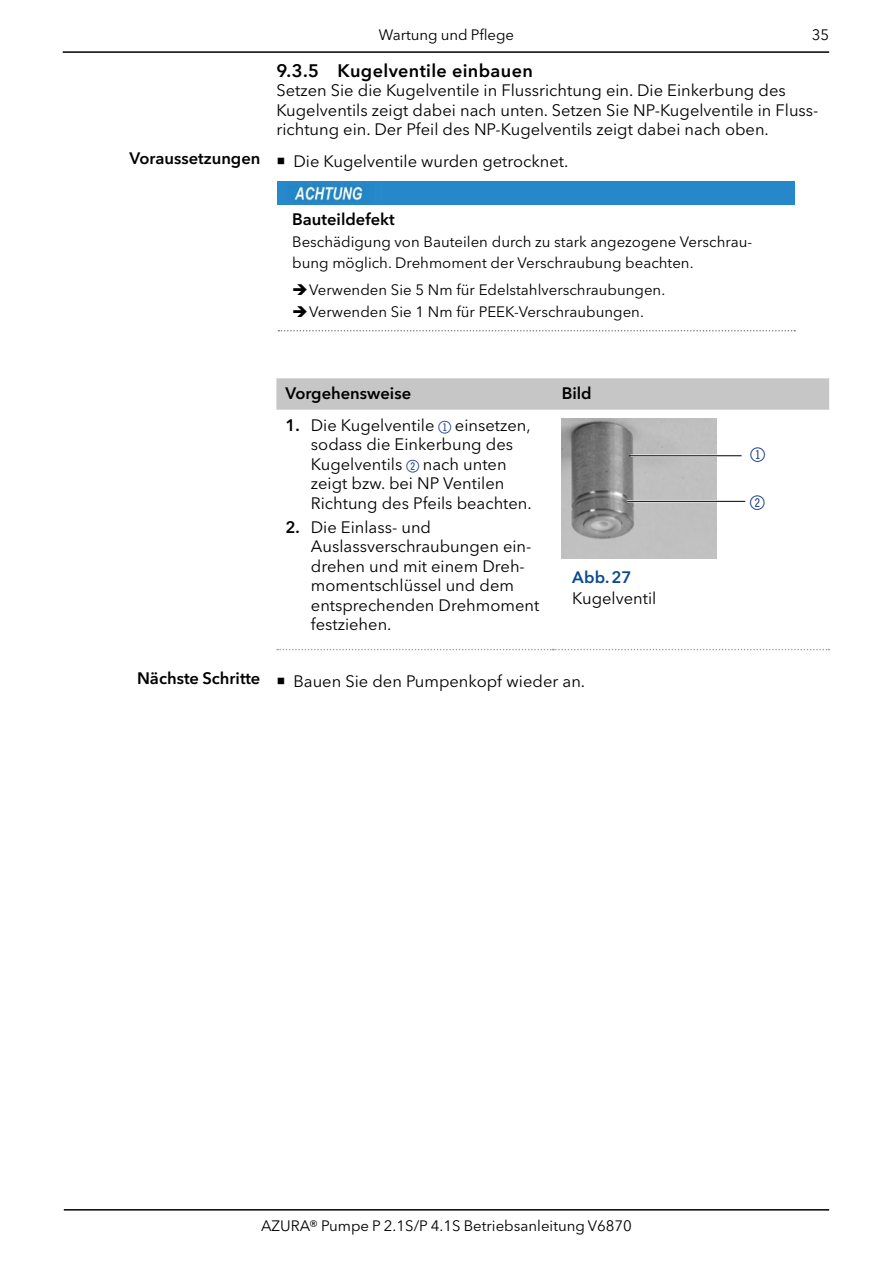
<style>
.page{position:relative;width:893px;height:1263px;background:#fff}
.page>*{position:absolute;margin:0;border:0;box-sizing:border-box;transform-origin:0 0}
.t1{font:24px "Double Digits Round";color:#143a84}
.t2{font:600 18px "Avenir Next W1 G";letter-spacing:.02em;color:#000}
.t3{font:16.5px/19.5px "Avenir Next W1 G";color:#000}
.t4{font:600 16.5px "Avenir Next W1 G";color:#000}
.t5{font:600 16.5px "Avenir Next W1 G";color:#0a4a92}
.t6{font:15px/21px "Avenir Next W1 G";color:#000}
.s1{font-weight:600}
.s2{font-family:"Double Digits Round";font-size:21px;color:#143a84}
</style>
<div class="page">
<hr style="left:63px;top:51px;width:766px;height:2px;background:#000">
<hr style="left:64px;top:1209px;width:765px;height:1px;background:#000">
<div style="left:276px;top:378px;width:553px;height:32px;background:#c6c6c6"></div>
<svg style="left:277px;top:649px;width:552px;height:1px"></svg>
<img style="left:562px;top:418px;width:154px;height:140px">
<hr style="left:630px;top:454px;width:113px;height:3px;background:#fff">
<hr style="left:629px;top:455px;width:113px;height:1px;background:#000">
<hr style="left:627px;top:500px;width:118px;height:2px;background:#fff">
<hr style="left:627px;top:501px;width:118px;height:1px;background:#000">
<div style="left:278px;top:181px;width:517px;height:23px;background:#2788c9"></div>
<svg style="left:278px;top:330px;width:517px;height:1px"></svg>
<img style="left:291px;top:183px;width:77px;height:20px">
<p class="t4" style="left:129px;top:148px;width:133px">Voraussetzungen</p>
<p class="t6" style="left:379px;top:25px;width:137px">Wartung und Pflege</p>
<p class="t6" style="left:812px;top:25px;width:19px">35</p>
<p class="t2" style="left:276px;top:59px;width:258px">9.3.5 Kugelventile einbauen</p>
<p class="t3" style="left:276px;top:81px;width:544px">Setzen Sie die Kugelventile in Flussrichtung ein. Die Einkerbung des<br>Kugelventils zeigt dabei nach unten. Setzen Sie NP-Kugelventile in Fluss&shy;richtung ein. Der Pfeil des NP-Kugelventils zeigt dabei nach oben.</p>
<p class="t3" style="left:293px;top:152px;width:277px">Die Kugelventile wurden getrocknet.</p>
<p class="t4" style="left:292px;top:209px;width:104px">Bauteildefekt</p>
<p class="t6" style="left:292px;top:232px;width:462px">Beschädigung von Bauteilen durch zu stark angezogene Verschrau&shy;bung möglich. Drehmoment der Verschraubung beachten.</p>
<p class="t6" style="left:292px;top:279px;width:375px">➔Verwenden Sie 5 Nm für Edelstahlverschraubungen.</p>
<p class="t6" style="left:292px;top:301px;width:353px">➔Verwenden Sie 1 Nm für PEEK-Verschraubungen.</p>
<p class="t4" style="left:137px;top:669px;width:125px">Nächste Schritte</p>
<p class="t4" style="left:285px;top:383px;width:127px">Vorgehensweise</p>
<p class="t4" style="left:562px;top:383px;width:31px">Bild</p>
<p class="t3" style="left:311px;top:415px;width:222px;text-indent:-26px"><span class="s1">1.</span> Die Kugelventile <span class="s2">1</span>einsetzen, sodass die Einkerbung des<br>Kugelventils <span class="s2">2</span>nach unten zeigt bzw. bei NP Ventilen<br>Richtung des Pfeils beachten.</p>
<p class="t3" style="left:311px;top:517px;width:230px;text-indent:-26px"><span class="s1">2.</span> Die Einlass- und<br>Auslassverschraubungen ein&shy;drehen und mit einem Dreh&shy;momentschlüssel und dem entsprechenden Drehmoment festziehen.</p>
<p class="t5" style="left:572px;top:568px;width:61px">Abb.27</p>
<p class="t3" style="left:572px;top:589px;width:86px">Kugelventil</p>
<p class="t3" style="left:293px;top:671px;width:293px">Bauen Sie den Pumpenkopf wieder an.</p>
<h1 class="t1" style="left:750px;top:444px;width:20px">1</h1>
<h1 class="t1" style="left:750px;top:492px;width:20px">2</h1>
<p class="t6" style="left:261px;top:1215px;width:372px">AZURA® Pumpe P 2.1S/P 4.1S Betriebsanleitung V6870</p>
</div>
